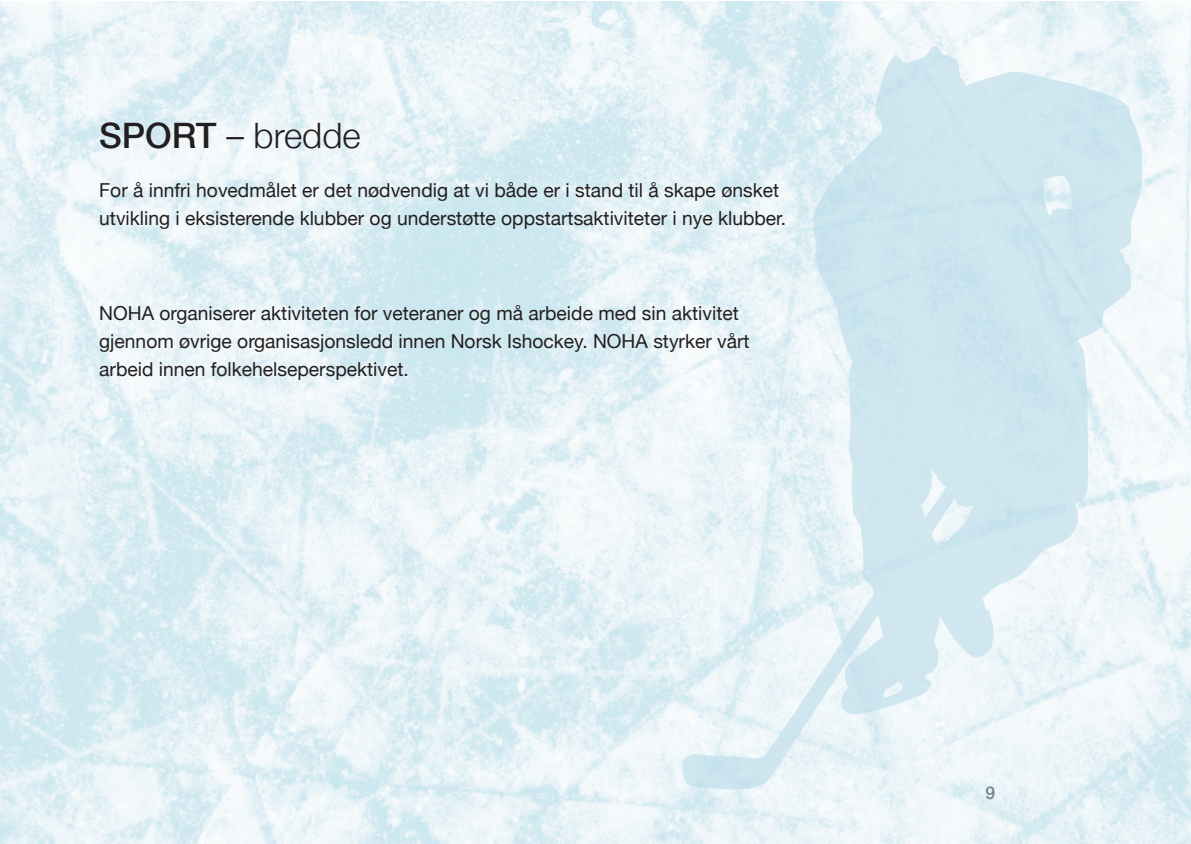
<style>
.page{position:relative;width:1191px;height:844px;background:#fff}
.page>*{position:absolute;margin:0;border:0;box-sizing:border-box;transform-origin:0 0}
.t1{font:300 35px "Helvetica Neue";color:#231f20}
.t2{font:19.25px/28px "Helvetica Neue";color:#231f20}
.t3{font:500 17.5px "Helvetica Neue";color:#73848c}
.s1{font-weight:500}
</style>
<div class="page">
<img style="left:1px;top:2px;width:1189px;height:841px">
<img style="left:0;top:2px;width:1px;height:841px">
<svg style="left:681px;top:44px;width:461px;height:746px"></svg>
<h1 class="t1" style="left:99px;top:114px;width:263px"><span class="s1">SPORT</span> – bredde</h1>
<p class="t2" style="left:99px;top:176px;width:688px">For å innfri hovedmålet er det nødvendig at vi både er i stand til å skape ønsket utvikling i eksisterende klubber og understøtte oppstartsaktiviteter i nye klubber.</p>
<p class="t2" style="left:99px;top:299px;width:652px">NOHA organiserer aktiviteten for veteraner og må arbeide med sin aktivitet gjennom øvrige organisasjonsledd innen Norsk Ishockey. NOHA styrker vårt arbeid innen folkehelseperspektivet.</p>
<p class="t3" style="left:985px;top:781px;width:11px">9</p>
</div>
